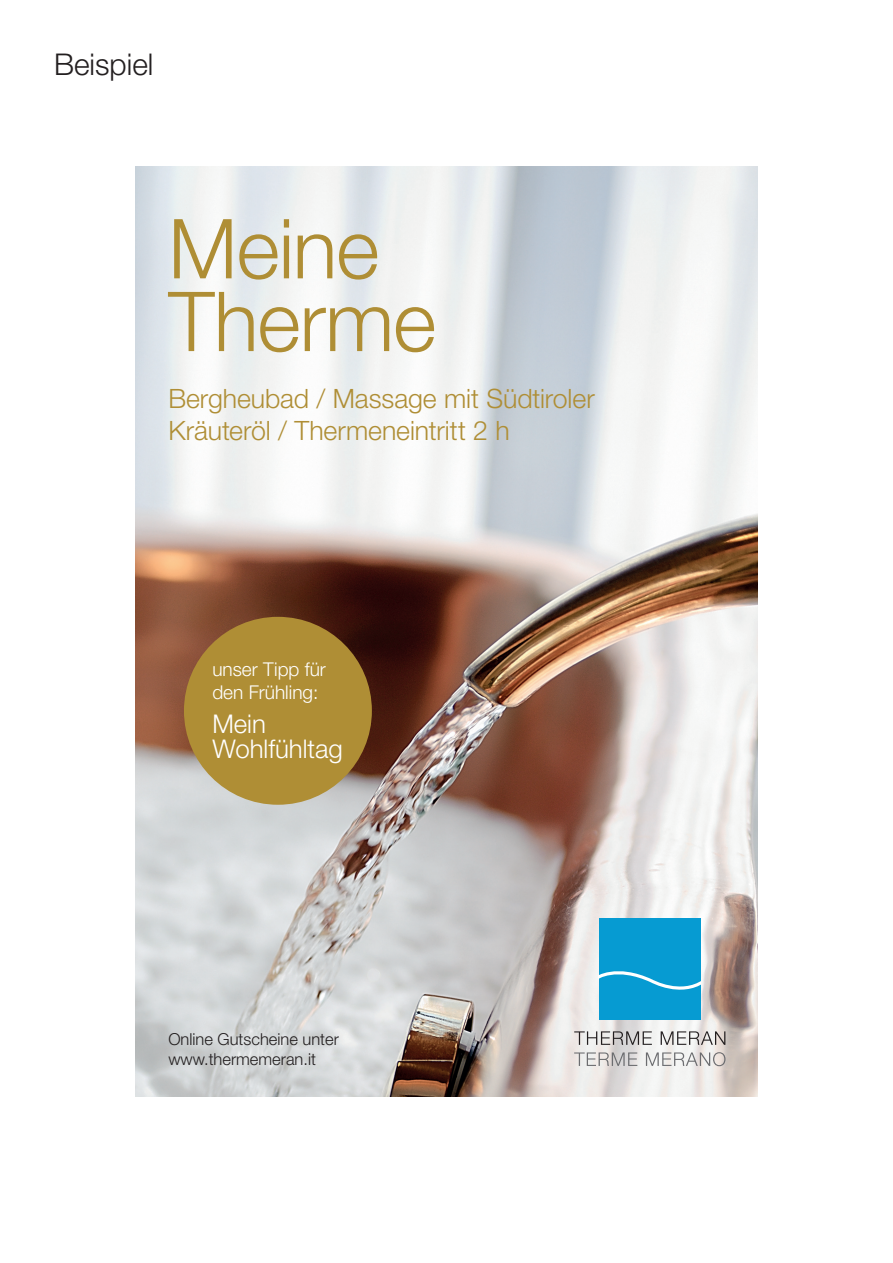
<style>
.page{position:relative;width:893px;height:1263px;background:#fff}
.page>*{position:absolute;margin:0;border:0;box-sizing:border-box;transform-origin:0 0}
.t1{font:300 82.8px/72.8px "Helvetica Neue LT Std";letter-spacing:-.01em;color:#af8e35}
.t2{font:300 30px "Helvetica Neue LT Std";color:#231f20}
.t3{font:300 26.7px/32px "Helvetica Neue LT Std";letter-spacing:-.005em;color:#af8e35}
.t4{font:300 25.8px/25.2px "Helvetica Neue LT Std";color:#fff}
.t5{font:300 19.05px/22.8px "Helvetica Neue LT Std";color:#fff}
.t6{font:300 16.5px/20.7px "Helvetica Neue LT Std";color:#231f20}
</style>
<div class="page">
<img style="left:136px;top:167px;width:621px;height:929px">
<div style="left:599px;top:918px;width:102px;height:102px;background:#069bd2"></div>
<svg style="left:599px;top:971px;width:102px;height:19px"></svg>
<svg style="left:574px;top:1031px;width:78px;height:14px"></svg>
<svg style="left:661px;top:1031px;width:64px;height:14px"></svg>
<svg style="left:574px;top:1052px;width:63px;height:14px"></svg>
<svg style="left:646px;top:1052px;width:79px;height:14px"></svg>
<div style="left:184px;top:617px;width:188px;height:188px;background:#af8e35;border-radius:50%"></div>
<p class="t2" style="left:54px;top:46px;width:101px">Beispiel</p>
<h1 class="t1" style="left:168px;top:211px;width:269px">Meine<br>Therme</h1>
<p class="t3" style="left:168px;top:382px;width:428px">Bergheubad / Massage mit Südtiroler<br>Kräuteröl / Thermeneintritt 2 h</p>
<p class="t5" style="left:212px;top:658px;width:115px">unser Tipp für den Frühling:</p>
<p class="t4" style="left:212px;top:710px;width:132px">Mein<br>Wohlfühltag</p>
<p class="t6" style="left:168px;top:1028px;width:172px">Online Gutscheine unter www.thermemeran.it</p>
</div>
